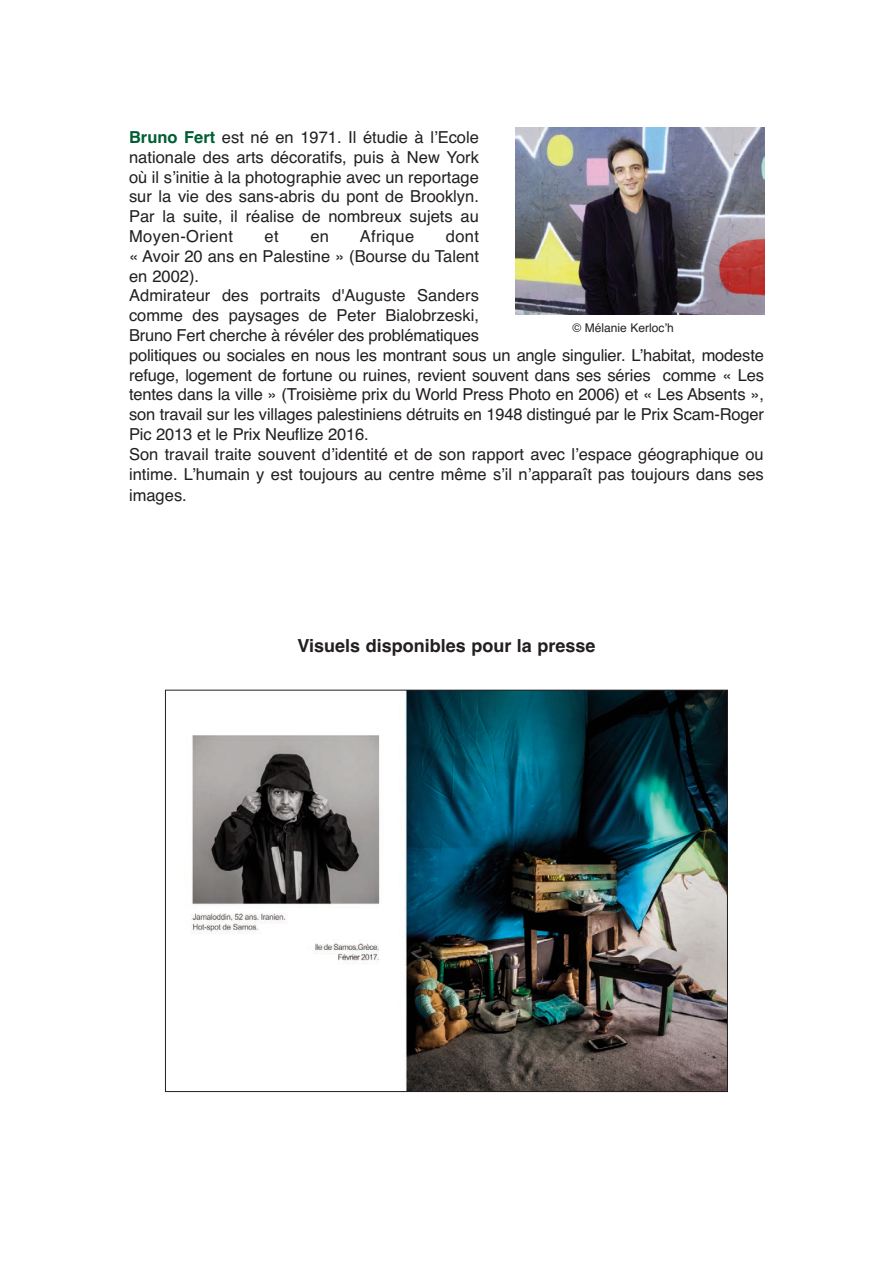
<style>
.page{position:relative;width:893px;height:1263px;background:#fff}
.page>*{position:absolute;margin:0;border:0;box-sizing:border-box;transform-origin:0 0}
.t1{font:700 18px "Helvetica";color:#231f20}
.t2{font:16.5px/20px "Helvetica";letter-spacing:-.01em;color:#231f20;text-align:justify}
.t3{font:16.5px "Helvetica";letter-spacing:.02em;color:#231f20}
.t4{font:12px "Helvetica";color:#231f20}
.s1{font-weight:700;color:#005e34}
</style>
<div class="page">
<img style="left:515px;top:128px;width:250px;height:187px">
<img style="left:191px;top:692px;width:534px;height:397px">
<p class="t2" style="left:129px;top:127px;width:351px"><span class="s1">Bruno Fert</span> est né en 1971. Il étudie à l’Ecole nationale des arts décoratifs, puis à New York où il s’initie à la photographie avec un reportage sur la vie des sans-abris du pont de Brooklyn.<br>Par la suite, il réalise de nombreux sujets au Moyen-Orient</p>
<p class="t2" style="left:265px;top:226px;width:16px">et</p>
<p class="t2" style="left:310px;top:226px;width:20px">en</p>
<p class="t3" style="left:360px;top:227px;width:56px">Afrique</p>
<p class="t2" style="left:129px;top:226px;width:636px;text-align:left;text-indent:317px">dont<br>« Avoir 20 ans en Palestine » (Bourse du Talent<br>en 2002).<br>Admirateur des portraits d'Auguste Sanders<br>comme des paysages de Peter Bialobrzeski,<br>Bruno Fert cherche à révéler des problématiques<br>politiques ou sociales en nous les montrant sous un angle singulier. L’habitat, modeste refuge, logement de fortune ou ruines, revient souvent dans ses séries comme « Les tentes dans la ville » (Troisième prix du World Press Photo en 2006) et « Les Absents », son travail sur les villages palestiniens détruits en 1948 distingué par le Prix Scam-Roger Pic 2013 et le Prix Neuflize 2016.<br>Son travail traite souvent d’identité et de son rapport avec l’espace géographique ou intime. L’humain y est toujours au centre même s’il n’apparaît pas toujours dans ses images.</p>
<p class="t4" style="left:572px;top:321px;width:103px">© Mélanie Kerloc’h</p>
<p class="t1" style="left:298px;top:635px;width:299px">Visuels disponibles pour la presse</p>
</div>
